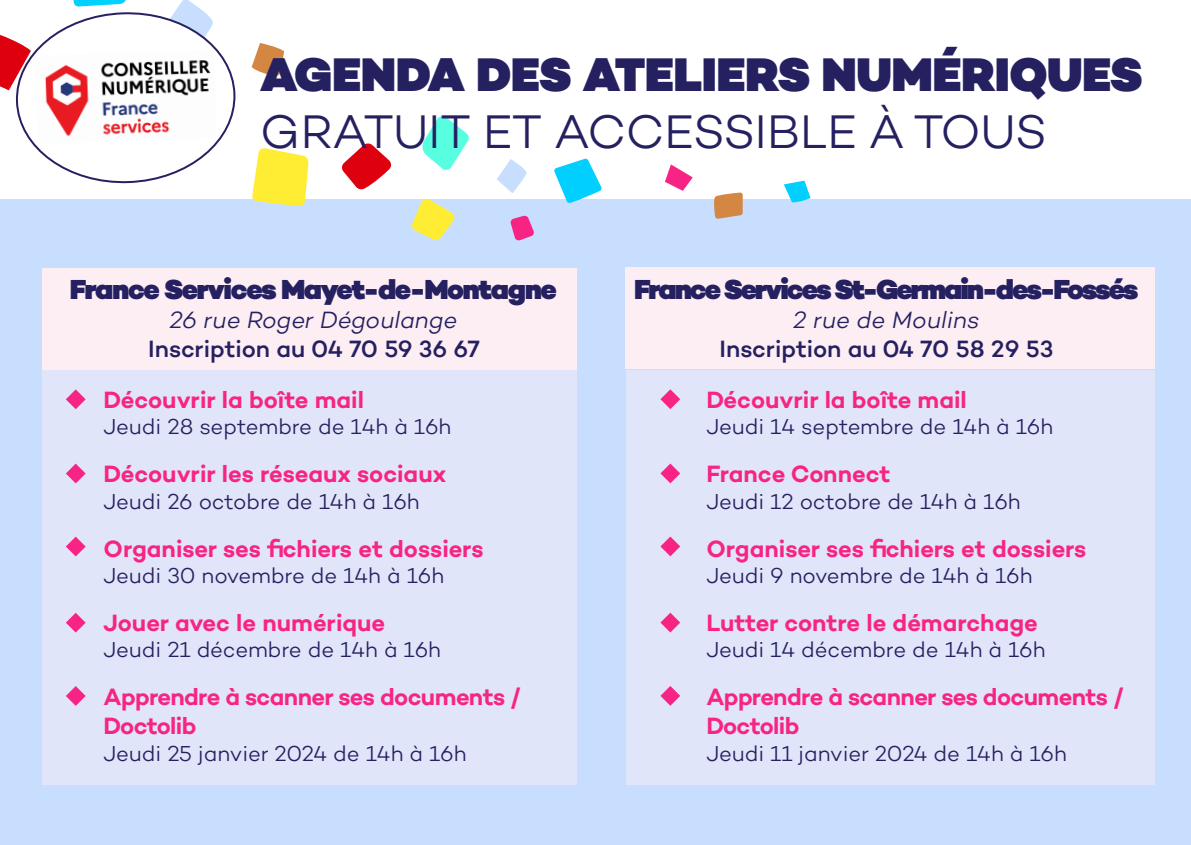
<style>
.page{position:relative;width:1191px;height:845px;background:#fff}
.page>*{position:absolute;margin:0;border:0;box-sizing:border-box;transform-origin:0 0}
.t1{font:900 48px "Campton";letter-spacing:-.01em;color:#252161}
.t2{font:300 48px "Campton";letter-spacing:-.015em;color:#252161}
.t3{font:900 28px "Campton";letter-spacing:-.07em;color:#252161}
.t4{font:900 28px "Campton";letter-spacing:-.05em;color:#252161}
.t5{font:600 24px "Campton";letter-spacing:-.01em;color:#f72485}
.t6{font:500 24px "Campton";color:#252161}
.t7{font:italic 300 24px "Campton";color:#252161}
.t8{font:300 22px "Campton";color:#252161}
</style>
<div class="page">
<div style="left:0;top:199px;width:1191px;height:646px;background:#c7deff"></div>
<svg style="left:665px;top:164px;width:28px;height:27px"></svg>
<svg style="left:422px;top:116px;width:47px;height:54px"></svg>
<svg style="left:497px;top:159px;width:30px;height:34px"></svg>
<svg style="left:252px;top:43px;width:32px;height:33px"></svg>
<svg style="left:554px;top:158px;width:48px;height:45px"></svg>
<svg style="left:714px;top:192px;width:28px;height:27px"></svg>
<svg style="left:342px;top:143px;width:49px;height:47px"></svg>
<svg style="left:510px;top:215px;width:24px;height:26px"></svg>
<svg style="left:412px;top:198px;width:43px;height:43px"></svg>
<svg style="left:252px;top:148px;width:57px;height:58px"></svg>
<svg style="left:784px;top:181px;width:26px;height:22px"></svg>
<svg style="left:0;top:0;width:236px;height:184px"></svg>
<img style="left:35px;top:50px;width:181px;height:94px">
<div style="left:42px;top:269px;width:534px;height:101px;background:#fdeef4"></div>
<div style="left:625px;top:267px;width:530px;height:102px;background:#fdeef4"></div>
<div style="left:42px;top:370px;width:534px;height:414px;background:#e1e5f9"></div>
<div style="left:626px;top:370px;width:529px;height:414px;background:#e1e5f9"></div>
<svg style="left:66px;top:389px;width:20px;height:20px"></svg>
<svg style="left:66px;top:463px;width:20px;height:20px"></svg>
<svg style="left:66px;top:536px;width:20px;height:20px"></svg>
<svg style="left:66px;top:613px;width:20px;height:19px"></svg>
<svg style="left:66px;top:686px;width:20px;height:20px"></svg>
<svg style="left:660px;top:389px;width:20px;height:20px"></svg>
<svg style="left:660px;top:463px;width:20px;height:20px"></svg>
<svg style="left:660px;top:536px;width:20px;height:20px"></svg>
<svg style="left:660px;top:612px;width:20px;height:20px"></svg>
<svg style="left:660px;top:686px;width:20px;height:20px"></svg>
<p class="t1" style="left:260px;top:44px;width:884px">AGENDA DES ATELIERS NUMÉRIQUES</p>
<p class="t2" style="left:260px;top:102px;width:788px">GRATUIT ET ACCESSIBLE À TOUS</p>
<p class="t4" style="left:70px;top:272px;width:488px">France Services Mayet-de-Montagne</p>
<p class="t7" style="left:169px;top:305px;width:289px">26 rue Roger Dégoulange</p>
<p class="t6" style="left:148px;top:333px;width:333px">Inscription au 04 70 59 36 67</p>
<p class="t5" style="left:103px;top:384px;width:262px">Découvrir la boîte mail</p>
<p class="t8" style="left:103px;top:413px;width:349px">Jeudi 28 septembre de 14h à 16h</p>
<p class="t5" style="left:103px;top:459px;width:344px">Découvrir les réseaux sociaux</p>
<p class="t8" style="left:103px;top:487px;width:318px">Jeudi 26 octobre de 14h à 16h</p>
<p class="t5" style="left:103px;top:533px;width:381px">Organiser ses fichiers et dossiers</p>
<p class="t8" style="left:103px;top:562px;width:342px">Jeudi 30 novembre de 14h à 16h</p>
<p class="t5" style="left:103px;top:607px;width:283px">Jouer avec le numérique</p>
<p class="t8" style="left:103px;top:636px;width:339px">Jeudi 21 décembre de 14h à 16h</p>
<p class="t5" style="left:103px;top:682px;width:418px">Apprendre à scanner ses documents /</p>
<p class="t5" style="left:103px;top:711px;width:95px">Doctolib</p>
<p class="t8" style="left:103px;top:739px;width:365px">Jeudi 25 janvier 2024 de 14h à 16h</p>
<p class="t3" style="left:634px;top:272px;width:505px">France Services St-Germain-des-Fossés</p>
<p class="t7" style="left:793px;top:305px;width:188px">2 rue de Moulins</p>
<p class="t6" style="left:719px;top:333px;width:335px">Inscription au 04 70 58 29 53</p>
<p class="t5" style="left:706px;top:384px;width:262px">Découvrir la boîte mail</p>
<p class="t8" style="left:706px;top:413px;width:348px">Jeudi 14 septembre de 14h à 16h</p>
<p class="t5" style="left:706px;top:459px;width:186px">France Connect</p>
<p class="t8" style="left:706px;top:487px;width:316px">Jeudi 12 octobre de 14h à 16h</p>
<p class="t5" style="left:706px;top:533px;width:381px">Organiser ses fichiers et dossiers</p>
<p class="t8" style="left:706px;top:562px;width:328px">Jeudi 9 novembre de 14h à 16h</p>
<p class="t5" style="left:706px;top:607px;width:333px">Lutter contre le démarchage</p>
<p class="t8" style="left:706px;top:636px;width:341px">Jeudi 14 décembre de 14h à 16h</p>
<p class="t5" style="left:706px;top:682px;width:418px">Apprendre à scanner ses documents /</p>
<p class="t5" style="left:706px;top:711px;width:95px">Doctolib</p>
<p class="t8" style="left:706px;top:739px;width:362px">Jeudi 11 janvier 2024 de 14h à 16h</p>
</div>
